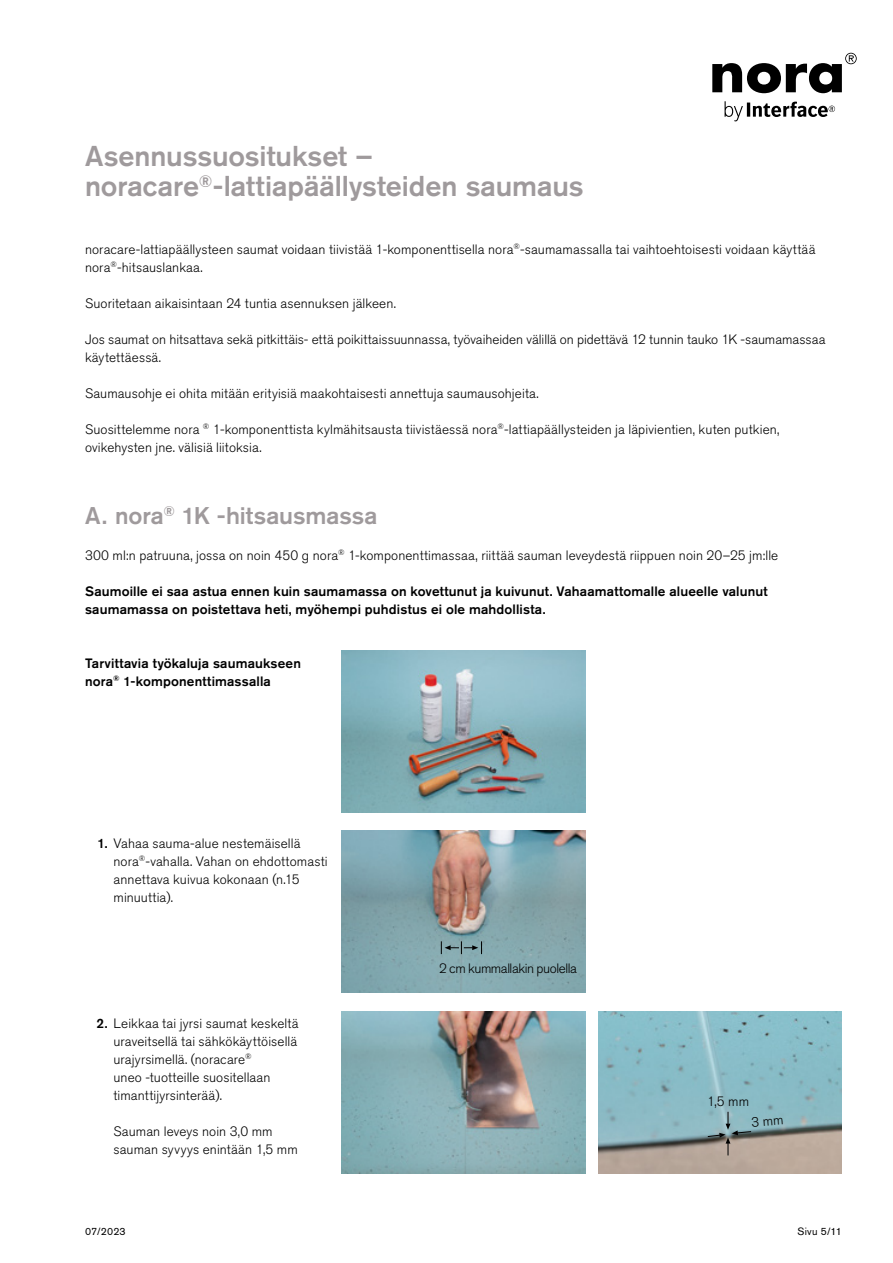
<style>
.page{position:relative;width:893px;height:1263px;background:#fff}
.page>*{position:absolute;margin:0;border:0;box-sizing:border-box;transform-origin:0 0}
.t1{font:500 28.5px/30px "Akzidenz Grotesk Pro";letter-spacing:-.005em;color:#9f9a9c}
.t2{font:500 24px "Akzidenz Grotesk Pro";letter-spacing:-.005em;color:#9f9a9c}
.t3{font:300 13.5px/18px "Akzidenz Grotesk Pro";letter-spacing:.005em;color:#000}
.t4{font:500 13.5px/18px "Akzidenz Grotesk Pro";letter-spacing:.01em;color:#000}
.t5{font:300 13.5px "Akzidenz Grotesk Pro";letter-spacing:-.035em;color:#000}
.t6{font:10.5px "Akzidenz Grotesk Pro";letter-spacing:.02em;color:#000}
.s1{font-weight:500}
</style>
<div class="page">
<svg style="left:712px;top:53px;width:145px;height:40px"></svg>
<svg style="left:725px;top:101px;width:110px;height:20px"></svg>
<img style="left:342px;top:651px;width:243px;height:162px">
<img style="left:342px;top:831px;width:243px;height:162px">
<img style="left:342px;top:1011px;width:243px;height:162px">
<img style="left:598px;top:1011px;width:244px;height:162px">
<svg style="left:441px;top:941px;width:41px;height:13px"></svg>
<svg style="left:707px;top:1112px;width:76px;height:43px;background:#92a09e"></svg>
<h1 class="t1" style="left:85px;top:140px;width:500px">Asennussuositukset – noracare<sup>®</sup>-lattiapäällysteiden saumaus</h1>
<p class="t3" style="left:85px;top:240px;width:732px">noracare-lattiapäällysteen saumat voidaan tiivistää 1-komponenttisella nora<sup>®</sup>-saumamassalla tai vaihtoehtoisesti voidaan käyttää nora<sup>®</sup>-hitsauslankaa.</p>
<p class="t3" style="left:85px;top:294px;width:312px">Suoritetaan aikaisintaan 24 tuntia asennuksen jälkeen.</p>
<p class="t3" style="left:85px;top:330px;width:742px">Jos saumat on hitsattava sekä pitkittäis- että poikittaissuunnassa, työvaiheiden välillä on pidettävä 12 tunnin tauko 1K -saumamassaa käytettäessä.</p>
<p class="t3" style="left:85px;top:384px;width:455px">Saumausohje ei ohita mitään erityisiä maakohtaisesti annettuja saumausohjeita.</p>
<p class="t3" style="left:85px;top:420px;width:696px">Suosittelemme nora <sup>®</sup> 1-komponenttista kylmähitsausta tiivistäessä nora<sup>®</sup>-lattiapäällysteiden ja läpivientien, kuten putkien, ovikehysten jne. välisiä liitoksia.</p>
<h2 class="t2" style="left:85px;top:500px;width:294px">A. nora<sup>®</sup> 1K -hitsausmassa</h2>
<p class="t3" style="left:85px;top:546px;width:695px">300 ml:n patruuna, jossa on noin 450 g nora<sup>®</sup> 1-komponenttimassaa, riittää sauman leveydestä riippuen noin 20–25 jm:lle</p>
<p class="t4" style="left:85px;top:582px;width:684px">Saumoille ei saa astua ennen kuin saumamassa on kovettunut ja kuivunut. Vahaamattomalle alueelle valunut saumamassa on poistettava heti, myöhempi puhdistus ei ole mahdollista.</p>
<p class="t4" style="left:85px;top:654px;width:217px">Tarvittavia työkaluja saumaukseen nora<sup>®</sup> 1-komponenttimassalla</p>
<p class="t3" style="left:114px;top:834px;width:216px;text-indent:-16px"><span class="s1">1.</span> Vahaa sauma-alue nestemäisellä nora<sup>®</sup>-vahalla. Vahan on ehdottomasti annettava kuivua kokonaan (n.15 minuuttia).</p>
<p class="t3" style="left:114px;top:1014px;width:186px;text-indent:-17px"><span class="s1">2.</span> Leikkaa tai jyrsi saumat keskeltä uraveitsellä tai sähkökäyttöisellä urajyrsimellä. (noracare<sup>®<br></sup>uneo -tuotteille suositellaan timanttijyrsinterää).</p>
<p class="t3" style="left:114px;top:1122px;width:186px">Sauman leveys noin 3,0 mm sauman syvyys enintään 1,5 mm</p>
<p class="t5" style="left:439px;top:959px;width:139px">2 cm kummallakin puolella</p>
<p class="t3" style="left:707px;top:1092px;width:44px">1,5 mm</p>
<p class="t6" style="left:85px;top:1224px;width:42px">07/2023</p>
<p class="t6" style="left:797px;top:1224px;width:46px">Sivu 5/11</p>
</div>
